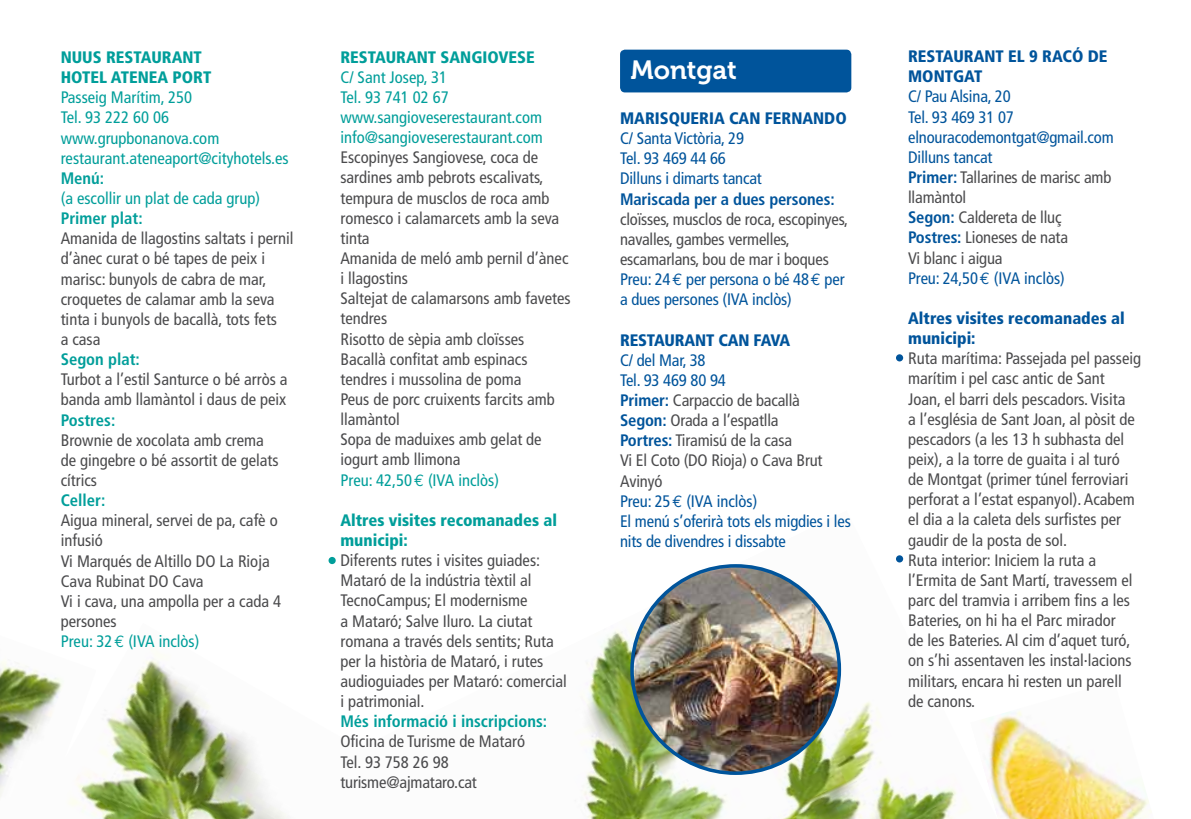
<style>
.page{position:relative;width:1191px;height:819px;background:#fff}
.page>*{position:absolute;margin:0;border:0;box-sizing:border-box;transform-origin:0 0}
.t1{font:26.25px "Museo 700";color:#fff}
.t2{font:condensed 16.62px/20.1px "Frutiger";color:#4b4b4d}
.t3{font:condensed 16.62px/20.1px "Frutiger";letter-spacing:-.01em;color:#00549b}
.t4{font:condensed 16.62px/20.1px "Frutiger";color:#009e9a}
.t5{font:900 condensed 16.62px/20.1px "Frutiger";color:#00549b}
.t6{font:900 condensed 16.62px/20.1px "Frutiger";color:#009e9a}
.t7{font:700 condensed 16.62px "Frutiger";color:#009e9a}
.t8{font:700 condensed 16.62px "Frutiger";letter-spacing:-.01em;color:#00549b}
.s1{color:#009e9a}
.s2{font-family:"Euro Mono";font-stretch:normal;color:#009e9a}
.s3{color:#00549b}
.s4{font-family:"Euro Mono";font-stretch:normal;color:#00549b}
.s5{font-weight:700}
.s6{color:#4b4b4d}
.s7{font-family:"Euro Mono";font-stretch:normal}
</style>
<div class="page">
<img style="left:329px;top:555px;width:628px;height:264px">
<img style="left:986px;top:711px;width:166px;height:108px">
<img style="left:0;top:661px;width:30px;height:136px">
<img style="left:30px;top:623px;width:452px;height:196px">
<div style="left:620px;top:50px;width:231px;height:42px;background:#00549b;border-radius:5px"></div>
<div style="left:328px;top:557px;width:8px;height:7px;background:#009e9a;border-radius:50%"></div>
<div style="left:896px;top:354px;width:7px;height:7px;background:#00549b;border-radius:50%"></div>
<div style="left:896px;top:555px;width:7px;height:7px;background:#00549b;border-radius:50%"></div>
<img style="left:632px;top:566px;width:207px;height:207px;border-radius:104px">
<p class="t6" style="left:61px;top:47px;width:152px">NUUS RESTAURANT<br>HOTEL ATENEA PORT</p>
<p class="t4" style="left:61px;top:87px;width:229px">Passeig Marítim, 250<br>Tel. 93 222 60 06 www.grupbonanova.com restaurant.ateneaport@cityhotels.es</p>
<p class="t7" style="left:61px;top:168px;width:45px">Menú:</p>
<p class="t4" style="left:61px;top:188px;width:201px">(a escollir un plat de cada grup)</p>
<p class="t7" style="left:61px;top:208px;width:83px">Primer plat:</p>
<p class="t2" style="left:61px;top:228px;width:234px">Amanida de llagostins saltats i pernil d’ànec curat o bé tapes de peix i marisc: bunyols de cabra de mar, croquetes de calamar amb la seva tinta i bunyols de bacallà, tots fets<br>a casa</p>
<p class="t7" style="left:61px;top:349px;width:81px">Segon plat:</p>
<p class="t2" style="left:61px;top:369px;width:228px">Turbot a l’estil Santurce o bé arròs a banda amb llamàntol i daus de peix</p>
<p class="t7" style="left:61px;top:410px;width:56px">Postres:</p>
<p class="t2" style="left:61px;top:430px;width:219px">Brownie de xocolata amb crema de gingebre o bé assortit de gelats cítrics</p>
<p class="t7" style="left:61px;top:490px;width:46px">Celler:</p>
<p class="t2" style="left:61px;top:510px;width:222px">Aigua mineral, servei de pa, cafè o infusió<br>Vi Marqués de Altillo DO La Rioja<br>Cava Rubinat DO Cava<br>Vi i cava, una ampolla per a cada 4 persones<br><span class="s1">Preu: 32</span> <span class="s2">E</span> <span class="s1">(IVA inclòs)</span></p>
<p class="t6" style="left:340px;top:47px;width:196px">RESTAURANT SANGIOVESE</p>
<p class="t4" style="left:340px;top:67px;width:204px">C/ Sant Josep, 31<br>Tel. 93 741 02 67 www.sangioveserestaurant.com info@sangioveserestaurant.com</p>
<p class="t2" style="left:340px;top:147px;width:232px">Escopinyes Sangiovese, coca de sardines amb pebrots escalivats, tempura de musclos de roca amb romesco i calamarcets amb la seva tinta<br>Amanida de meló amb pernil d’ànec i llagostins<br>Saltejat de calamarsons amb favetes tendres<br>Risotto de sèpia amb cloïsses<br>Bacallà confitat amb espinacs tendres i mussolina de poma<br>Peus de porc cruixents farcits amb llamàntol<br>Sopa de maduixes amb gelat de iogurt amb llimona<br><span class="s1">Preu: 42,50</span> <span class="s2">E</span> <span class="s1">(IVA inclòs)</span></p>
<p class="t6" style="left:340px;top:510px;width:218px">Altres visites recomanades al municipi:</p>
<p class="t2" style="left:340px;top:550px;width:228px">Diferents rutes i visites guiades:<br>Mataró de la indústria tèxtil al<br>TecnoCampus; El modernisme<br>a Mataró; Salve Iluro. La ciutat romana a través dels sentits; Ruta per la història de Mataró, i rutes audioguiades per Mataró: comercial i patrimonial.</p>
<p class="t7" style="left:340px;top:711px;width:208px">Més informació i inscripcions:</p>
<p class="t2" style="left:340px;top:731px;width:186px">Oficina de Turisme de Mataró<br>Tel. 93 758 26 98 turisme@ajmataro.cat</p>
<h1 class="t1" style="left:631px;top:55px;width:108px">Montgat</h1>
<p class="t5" style="left:620px;top:108px;width:228px">MARISQUERIA CAN FERNANDO</p>
<p class="t3" style="left:620px;top:128px;width:143px">C/ Santa Victòria, 29<br>Tel. 93 469 44 66<br>Dilluns i dimarts tancat</p>
<p class="t8" style="left:620px;top:189px;width:216px">Mariscada per a dues persones:</p>
<p class="t2" style="left:620px;top:209px;width:229px">cloïsses, musclos de roca, escopinyes, navalles, gambes vermelles, escamarlans, bou de mar i boques<br><span class="s3">Preu: 24</span> <span class="s4">E</span> <span class="s3">per persona o bé 48</span> <span class="s4">E</span> <span class="s3">per a dues persones (IVA inclòs)</span></p>
<p class="t5" style="left:620px;top:329px;width:172px">RESTAURANT CAN FAVA</p>
<p class="t3" style="left:620px;top:350px;width:232px">C/ del Mar, 38<br>Tel. 93 469 80 94<br><span class="s5">Primer:</span> <span class="s6">Carpaccio de bacallà<br></span><span class="s5">Segon:</span> <span class="s6">Orada a l’espatlla<br></span><span class="s5">Portres:</span> <span class="s6">Tiramisú de la casa<br>Vi El Coto (DO Rioja) o Cava Brut<br>Avinyó<br></span>Preu: 25 <span class="s7">E</span> (IVA inclòs)<br>El menú s’oferirà tots els migdies i les nits de divendres i dissabte</p>
<p class="t5" style="left:908px;top:46px;width:201px">RESTAURANT EL 9 RACÓ DE<br>MONTGAT</p>
<p class="t3" style="left:908px;top:87px;width:207px">C/ Pau Alsina, 20<br>Tel. 93 469 31 07 elnouracodemontgat@gmail.com<br>Dilluns tancat<br><span class="s5">Primer:</span> <span class="s6">Tallarines de marisc amb llamàntol<br></span><span class="s5">Segon:</span> <span class="s6">Caldereta de lluç<br></span><span class="s5">Postres:</span> <span class="s6">Lioneses de nata<br>Vi blanc i aigua<br></span>Preu: 24,50 <span class="s7">E</span> (IVA inclòs)</p>
<p class="t5" style="left:908px;top:308px;width:218px">Altres visites recomanades al municipi:</p>
<p class="t2" style="left:908px;top:348px;width:234px">Ruta marítima: Passejada pel passeig marítim i pel casc antic de Sant Joan, el barri dels pescadors. Visita<br>a l’església de Sant Joan, al pòsit de pescadors (a les 13 h subhasta del peix), a la torre de guaita i al turó<br>de Montgat (primer túnel ferroviari perforat a l’estat espanyol). Acabem el dia a la caleta dels surfistes per gaudir de la posta de sol.<br>Ruta interior: Iniciem la ruta a l’Ermita de Sant Martí, travessem el parc del tramvia i arribem fins a les Bateries, on hi ha el Parc mirador<br>de les Bateries. Al cim d’aquet turó, on s’hi assentaven les instal·lacions militars, encara hi resten un parell de canons.</p>
</div>
